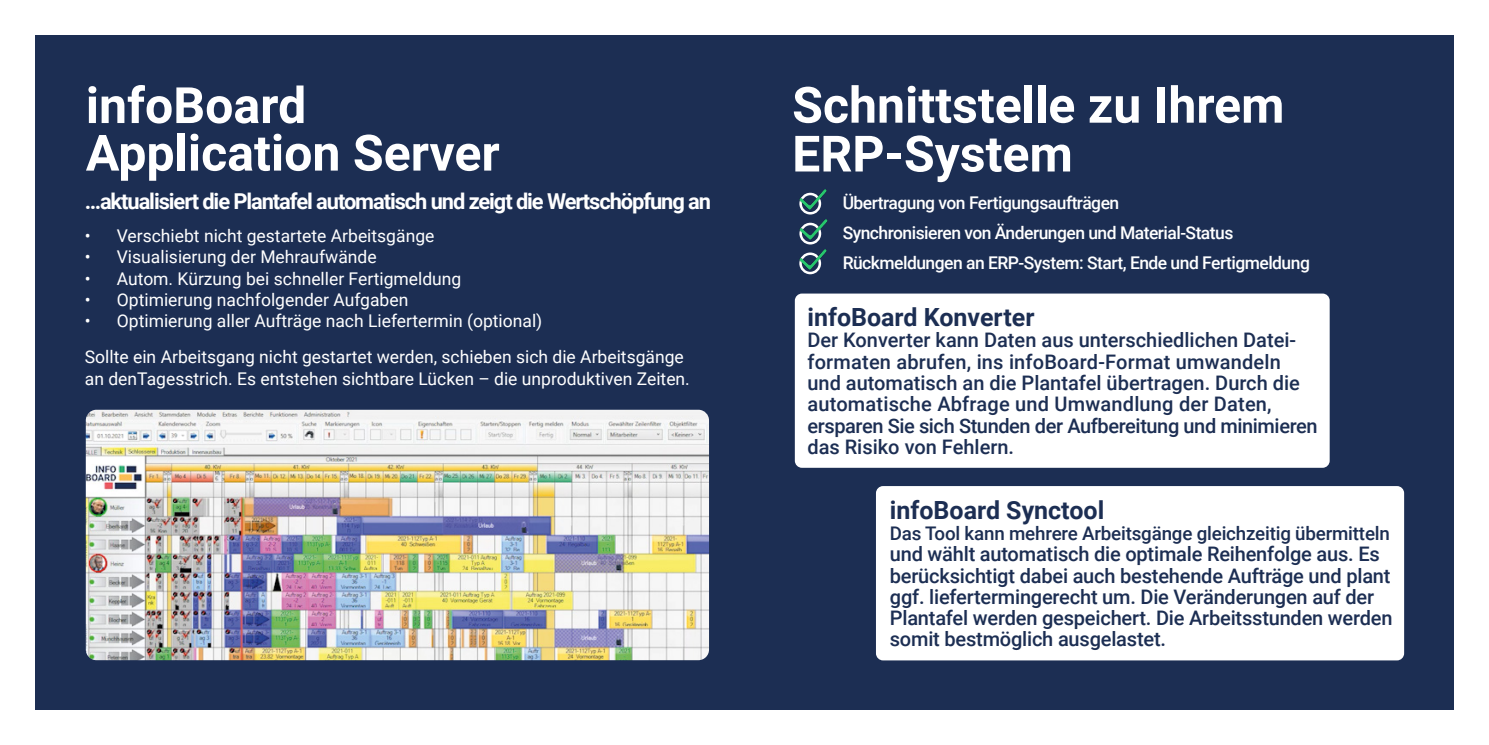
<style>
.page{position:relative;width:1489px;height:745px;background:#fff}
.page>*{position:absolute;margin:0;border:0;box-sizing:border-box;transform-origin:0 0}
.t1{font:700 50px/47.5px "Roboto";color:#fff}
.t2{font:700 25px "Roboto";color:#1c2e53}
.t3{font:700 21.88px "Roboto";letter-spacing:-.05em;color:#fff}
.t4{font:500 20px/21.2px "Roboto";letter-spacing:-.01em;color:#1c2e53}
.t5{font:500 18.75px "Roboto";letter-spacing:-.01em;color:#1c2e53}
.t6{font:17.5px/36.4px "Roboto";color:#fff}
.t7{font:500 17.5px/30px "Roboto";letter-spacing:-.03em;color:#fff}
</style>
<div class="page">
<div style="left:35px;top:35px;width:1418px;height:674px;background:#1c2e53"></div>
<img style="left:86px;top:409px;width:623px;height:250px">
<img style="left:799px;top:189px;width:28px;height:23px">
<img style="left:799px;top:212px;width:29px;height:29px">
<img style="left:799px;top:241px;width:28px;height:34px">
<div style="left:794px;top:293px;width:535px;height:174px;background:#fff;border-radius:7px"></div>
<div style="left:875px;top:485px;width:528px;height:175px;background:#fff;border-radius:7px"></div>
<h1 class="t1" style="left:86px;top:80px;width:415px">infoBoard<br>Application Server</h1>
<p class="t3" style="left:85px;top:186px;width:627px">…aktualisiert die Plantafel automatisch und zeigt die Wertschöpfung an</p>
<p class="t6" style="left:85px;top:217px;width:351px">• Verschiebt nicht gestartete Arbeitsgänge</p>
<p class="t6" style="left:85px;top:238px;width:293px">• Visualisierung der Mehraufwände</p>
<p class="t6" style="left:85px;top:259px;width:378px">• Autom. Kürzung bei schneller Fertigmeldung</p>
<p class="t6" style="left:85px;top:280px;width:325px">• Optimierung nachfolgender Aufgaben</p>
<p class="t6" style="left:85px;top:302px;width:600px">• Optimierung aller Aufträge nach Liefertermin (optional)<br>Sollte ein Arbeitsgang nicht gestartet werden, schieben sich die Arbeitsgänge</p>
<p class="t6" style="left:85px;top:359px;width:606px">an denTagesstrich. Es entstehen sichtbare Lücken – die unproduktiven Zeiten.</p>
<h1 class="t1" style="left:792px;top:79px;width:494px;line-height:48.8px">Schnittstelle zu Ihrem<br>ERP-System</h1>
<p class="t7" style="left:842px;top:187px;width:469px">Übertragung von Fertigungsaufträgen<br>Synchronisieren von Änderungen und Material-Status<br>Rückmeldungen an ERP-System: Start, Ende und Fertigmeldung</p>
<p class="t2" style="left:807px;top:299px;width:228px">infoBoard Konverter</p>
<p class="t4" style="left:807px;top:329px;width:511px">Der Konverter kann Daten aus unterschiedlichen Datei&shy;formaten abrufen, ins infoBoard-Format umwandeln und automatisch an die Plantafel übertragen. Durch die automatische Abfrage und Umwandlung der Daten, ersparen Sie sich Stunden der Aufbereitung und minimieren das Risiko von Fehlern.</p>
<p class="t2" style="left:889px;top:492px;width:216px">infoBoard Synctool</p>
<p class="t5" style="left:889px;top:520px;width:501px">Das Tool kann mehrere Arbeitsgänge gleichzeitig übermitteln</p>
<p class="t4" style="left:889px;top:542px;width:504px">und wählt automatisch die optimale Reihenfolge aus. Es berücksichtigt dabei auch bestehende Aufträge und plant ggf. liefertermingerecht um. Die Veränderungen auf der Plantafel werden gespeichert. Die Arbeitsstunden werden somit bestmöglich ausgelastet.</p>
</div>
